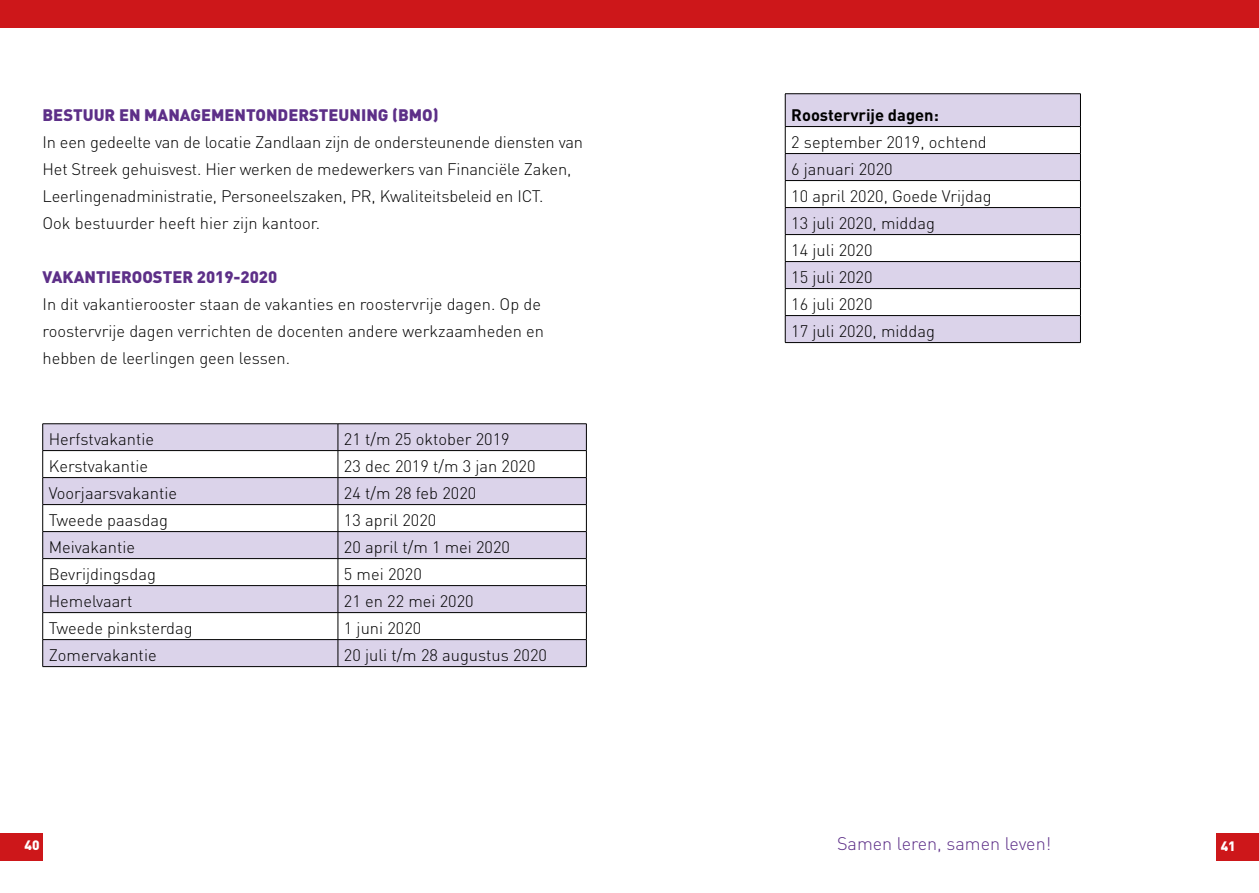
<style>
.page{position:relative;width:1259px;height:893px;background:#fff}
.page>*{position:absolute;margin:0;border:0;box-sizing:border-box;transform-origin:0 0}
.t1{font:300 18px "DIN";color:#5d2f88}
.t2{font:300 16.5px/27px "DIN";color:#000}
.t3{font:900 16.5px "DIN";color:#5d2f88}
.t4{font:700 16.5px "DIN";color:#000}
.t5{font:900 13.5px "DIN";color:#fff}
</style>
<div class="page">
<div style="left:0;top:0;width:1259px;height:27px;background:#cd171a"></div>
<div style="left:0;top:833px;width:43px;height:27px;background:#cd171a"></div>
<div style="left:1216px;top:833px;width:43px;height:27px;background:#cd171a"></div>
<svg style="left:43px;top:424px;width:543px;height:242px;fill:#dbd3ea"></svg>
<hr style="left:43px;top:423px;width:295px;height:1px;background:#000">
<hr style="left:338px;top:423px;width:248px;height:1px;background:#000">
<hr style="left:43px;top:450px;width:295px;height:1px;background:#000">
<hr style="left:338px;top:450px;width:248px;height:1px;background:#000">
<hr style="left:43px;top:477px;width:295px;height:1px;background:#000">
<hr style="left:338px;top:477px;width:248px;height:1px;background:#000">
<hr style="left:43px;top:504px;width:295px;height:1px;background:#000">
<hr style="left:338px;top:504px;width:248px;height:1px;background:#000">
<hr style="left:43px;top:531px;width:295px;height:1px;background:#000">
<hr style="left:338px;top:531px;width:248px;height:1px;background:#000">
<hr style="left:43px;top:558px;width:295px;height:1px;background:#000">
<hr style="left:338px;top:558px;width:248px;height:1px;background:#000">
<hr style="left:43px;top:585px;width:295px;height:1px;background:#000">
<hr style="left:338px;top:585px;width:248px;height:1px;background:#000">
<hr style="left:43px;top:612px;width:295px;height:1px;background:#000">
<hr style="left:338px;top:612px;width:248px;height:1px;background:#000">
<hr style="left:43px;top:639px;width:295px;height:1px;background:#000">
<svg style="left:42px;top:424px;width:1px;height:242px"></svg>
<hr style="left:338px;top:639px;width:248px;height:1px;background:#000">
<svg style="left:338px;top:424px;width:1px;height:242px"></svg>
<svg style="left:586px;top:424px;width:1px;height:242px"></svg>
<hr style="left:43px;top:666px;width:295px;height:1px;background:#000">
<hr style="left:338px;top:666px;width:248px;height:1px;background:#000">
<svg style="left:786px;top:94px;width:294px;height:248px;fill:#dbd3ea"></svg>
<hr style="left:785px;top:93px;width:295px;height:1px;background:#000">
<hr style="left:785px;top:94px;width:1px;height:32px;background:#000">
<hr style="left:1080px;top:94px;width:1px;height:32px;background:#000">
<hr style="left:785px;top:126px;width:295px;height:1px;background:#000">
<hr style="left:785px;top:153px;width:295px;height:1px;background:#000">
<hr style="left:785px;top:180px;width:295px;height:1px;background:#000">
<hr style="left:785px;top:207px;width:295px;height:1px;background:#000">
<hr style="left:785px;top:234px;width:295px;height:1px;background:#000">
<hr style="left:785px;top:261px;width:295px;height:1px;background:#000">
<hr style="left:785px;top:288px;width:295px;height:1px;background:#000">
<hr style="left:785px;top:315px;width:295px;height:1px;background:#000">
<svg style="left:785px;top:127px;width:1px;height:215px"></svg>
<svg style="left:1080px;top:127px;width:1px;height:215px"></svg>
<hr style="left:785px;top:342px;width:295px;height:1px;background:#000">
<p class="t3" style="left:43px;top:104px;width:398px">BESTUUR EN MANAGEMENTONDERSTEUNING (BMO)</p>
<p class="t2" style="left:43px;top:128px;width:542px">In een gedeelte van de locatie Zandlaan zijn de ondersteunende diensten van Het Streek gehuisvest. Hier werken de medewerkers van Financiële Zaken, Leerlingenadministratie, Personeelszaken, PR, Kwaliteitsbeleid en ICT.<br>Ook bestuurder heeft hier zijn kantoor.</p>
<p class="t3" style="left:43px;top:266px;width:236px">VAKANTIEROOSTER 2019-2020</p>
<p class="t2" style="left:43px;top:290px;width:503px">In dit vakantierooster staan de vakanties en roostervrije dagen. Op de roostervrije dagen verrichten de docenten andere werkzaamheden en hebben de leerlingen geen lessen.</p>
<p class="t2" style="left:49px;top:425px;width:107px">Herfstvakantie</p>
<p class="t2" style="left:344px;top:425px;width:167px">21 t/m 25 oktober 2019</p>
<p class="t2" style="left:49px;top:452px;width:101px">Kerstvakantie</p>
<p class="t2" style="left:344px;top:452px;width:193px">23 dec 2019 t/m 3 jan 2020</p>
<p class="t2" style="left:49px;top:479px;width:130px">Voorjaarsvakantie</p>
<p class="t2" style="left:344px;top:479px;width:134px">24 t/m 28 feb 2020</p>
<p class="t2" style="left:49px;top:506px;width:121px">Tweede paasdag</p>
<p class="t2" style="left:344px;top:506px;width:94px">13 april 2020</p>
<p class="t2" style="left:49px;top:533px;width:88px">Meivakantie</p>
<p class="t2" style="left:344px;top:533px;width:168px">20 april t/m 1 mei 2020</p>
<p class="t2" style="left:49px;top:560px;width:109px">Bevrijdingsdag</p>
<p class="t2" style="left:344px;top:560px;width:79px">5 mei 2020</p>
<p class="t2" style="left:49px;top:587px;width:85px">Hemelvaart</p>
<p class="t2" style="left:344px;top:587px;width:131px">21 en 22 mei 2020</p>
<p class="t2" style="left:49px;top:614px;width:145px">Tweede pinksterdag</p>
<p class="t2" style="left:344px;top:614px;width:79px">1 juni 2020</p>
<p class="t2" style="left:49px;top:641px;width:109px">Zomervakantie</p>
<p class="t2" style="left:344px;top:641px;width:205px">20 juli t/m 28 augustus 2020</p>
<p class="t4" style="left:791px;top:104px;width:149px">Roostervrije dagen:</p>
<p class="t2" style="left:791px;top:128px;width:202px">2 september 2019, ochtend<br>6 januari 2020<br>10 april 2020, Goede Vrijdag<br>13 juli 2020, middag<br>14 juli 2020<br>15 juli 2020<br>16 juli 2020<br>17 juli 2020, middag</p>
<p class="t5" style="left:24px;top:836px;width:17px">40</p>
<p class="t1" style="left:837px;top:832px;width:216px">Samen leren, samen leven!</p>
<p class="t5" style="left:1220px;top:837px;width:17px">41</p>
</div>
